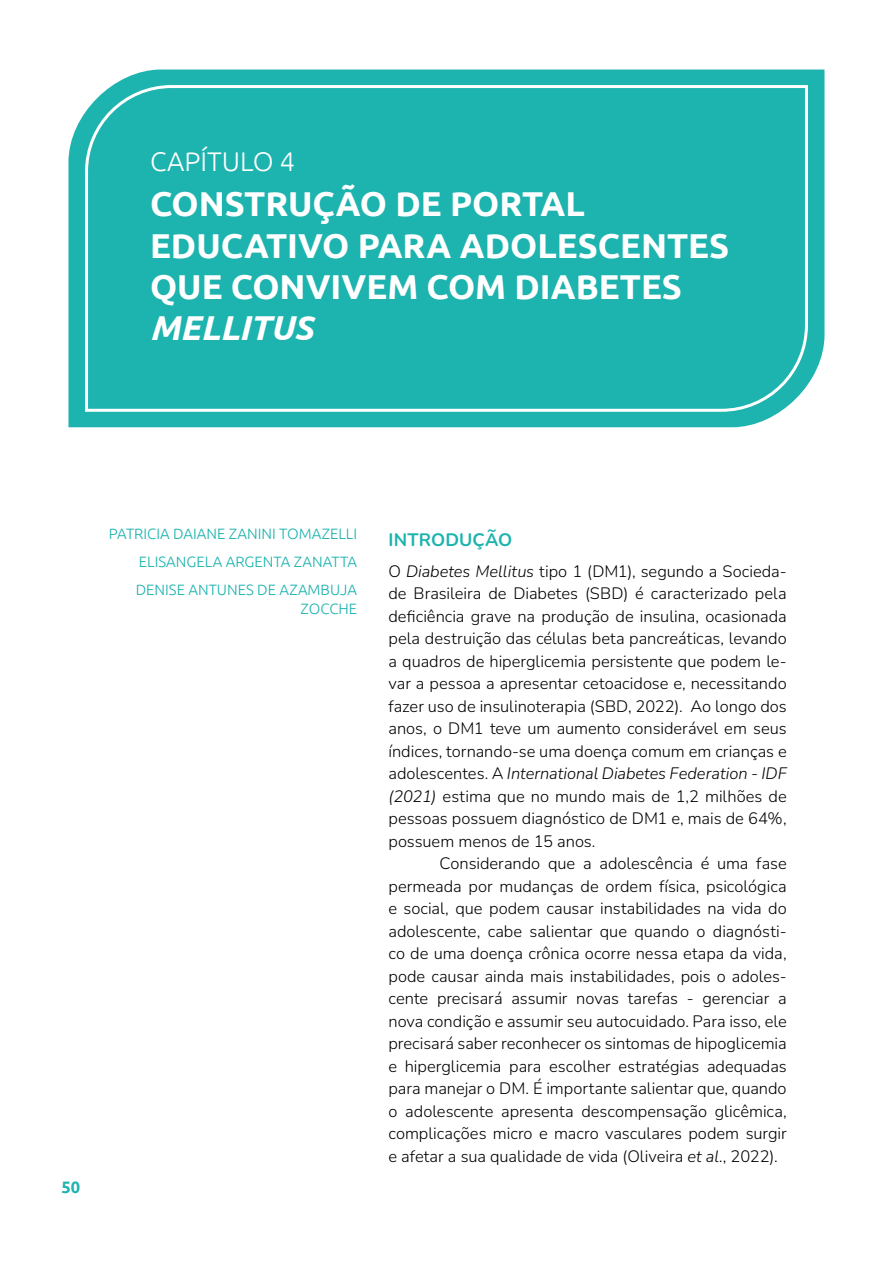
<style>
.page{position:relative;width:893px;height:1263px;background:#fff}
.page>*{position:absolute;margin:0;border:0;box-sizing:border-box;transform-origin:0 0}
.t1{font:700 34.5px/41.4px "Ubuntu";color:#fff}
.t2{font:italic 700 34.5px "Ubuntu";color:#fff}
.t3{font:300 27px "Ubuntu";color:#fff}
.t4{font:700 18px "Nunito";letter-spacing:.005em;color:#1db3ae}
.t5{font:300 16.5px/22.5px "Nunito";color:#000;text-align:justify}
.t6{font:700 16.5px "Ubuntu";color:#1db3ae}
.t7{font:300 15px/28px "Ubuntu";color:#1db3ae;text-align:justify}
.s1{font-style:italic}
</style>
<div class="page">
<svg style="left:68px;top:70px;width:756px;height:357px;background:#34bbb6"></svg>
<div style="left:84px;top:84px;width:725px;height:329px;background:#1db3ae"></div>
<h2 class="t3" style="left:150px;top:145px;width:147px">CAPÍTULO 4</h2>
<h1 class="t1" style="left:150px;top:183px;width:581px">CONSTRUÇÃO DE PORTAL<br>EDUCATIVO PARA ADOLESCENTES<br>QUE CONVIVEM COM DIABETES</h1>
<h1 class="t2" style="left:150px;top:307px;width:165px">MELLITUS</h1>
<p class="t7" style="left:136px;top:519px;width:223px;text-indent:-27px">PATRICIA DAIANE ZANINI TOMAZELLI ELISANGELA ARGENTA ZANATTA DENISE ANTUNES DE AZAMBUJA</p>
<p class="t7" style="left:301px;top:595px;width:58px">ZOCCHE</p>
<p class="t6" style="left:61px;top:1177px;width:20px">50</p>
<p class="t4" style="left:388px;top:526px;width:125px">INTRODUÇÃO</p>
<p class="t5" style="left:388px;top:559px;width:400px">O <span class="s1">Diabetes Mellitus</span> tipo 1 (DM1), segundo a Socieda&shy;de Brasileira de Diabetes (SBD) é caracterizado pela deficiência grave na produção de insulina, ocasionada pela destruição das células beta pancreáticas, levando a quadros de hiperglicemia persistente que podem le&shy;var a pessoa a apresentar cetoacidose e, necessitando fazer uso de insulinoterapia (SBD, 2022). Ao longo dos anos, o DM1 teve um aumento considerável em seus índices, tornando-se uma doença comum em crianças e adolescentes. A <span class="s1">International Diabetes Federation - IDF (2021)</span> estima que no mundo mais de 1,2 milhões de pessoas possuem diagnóstico de DM1 e, mais de 64%, possuem menos de 15 anos.</p>
<p class="t5" style="left:388px;top:851px;width:400px;text-indent:51px">Considerando que a adolescência é uma fase permeada por mudanças de ordem física, psicológica e social, que podem causar instabilidades na vida do adolescente, cabe salientar que quando o diagnósti&shy;co de uma doença crônica ocorre nessa etapa da vida, pode causar ainda mais instabilidades, pois o adoles&shy;cente precisará assumir novas tarefas - gerenciar a nova condição e assumir seu autocuidado. Para isso, ele precisará saber reconhecer os sintomas de hipoglicemia e hiperglicemia para escolher estratégias adequadas para manejar o DM. É importante salientar que, quando o adolescente apresenta descompensação glicêmica, complicações micro e macro vasculares podem surgir e afetar a sua qualidade de vida (Oliveira <span class="s1">et al.</span>, 2022).</p>
</div>
